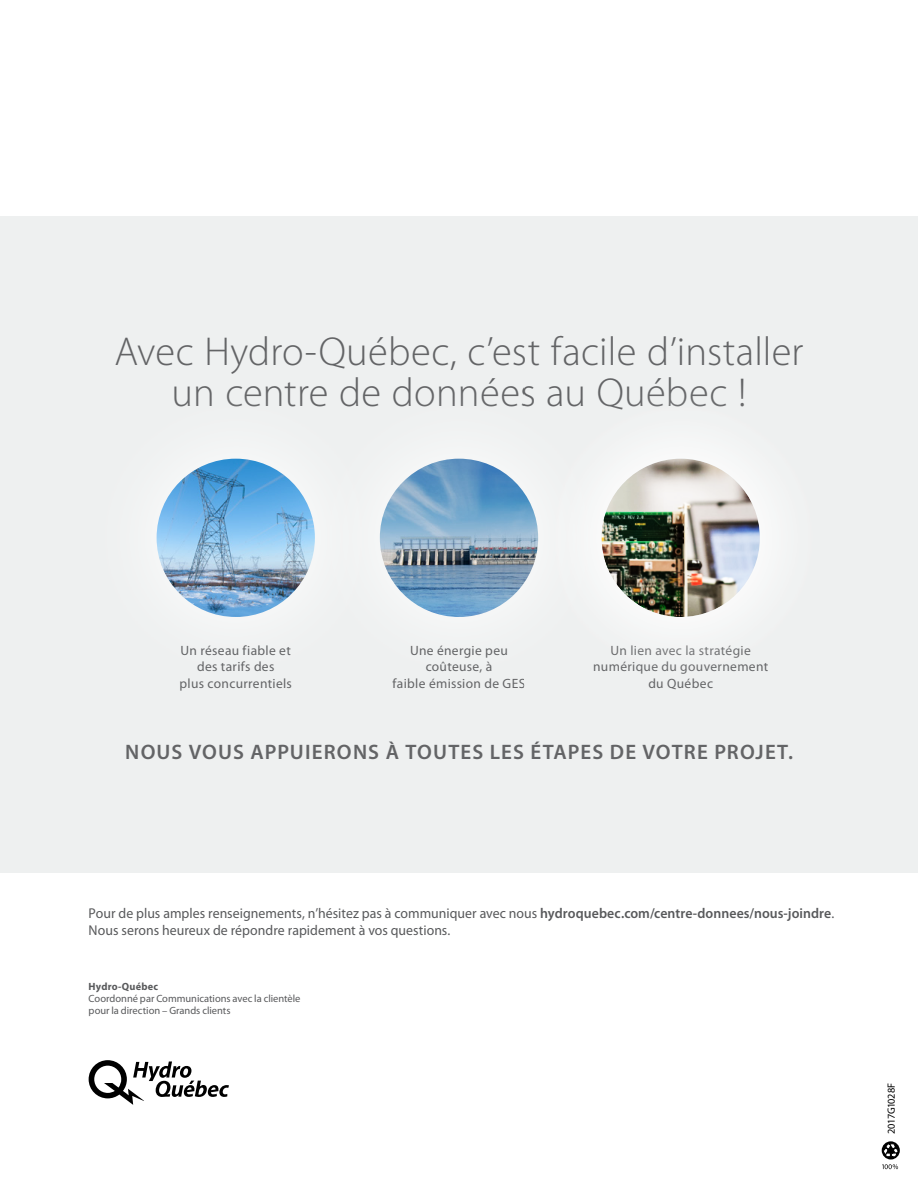
<style>
.page{position:relative;width:918px;height:1188px;background:#fff}
.page>*{position:absolute;margin:0;border:0;box-sizing:border-box;transform-origin:0 0}
.t1{font:300 40.5px/40.5px "Myriad Pro";letter-spacing:.005em;color:#636466;text-align:center}
.Titre_en_accent{font:600 21px "Myriad Pro";letter-spacing:.055em;color:#636466}
.t2{font:14.25px/17.2px "Myriad Pro";letter-spacing:.005em;color:#58595b}
.Titre_en_accent-2{font:13.5px/16.5px "Myriad Pro";letter-spacing:.025em;color:#636466;text-align:center}
.t3{font:10.5px/12px "Myriad Pro";letter-spacing:-.005em;color:#58595b}
.t4{font:10.5px "Myriad Pro";letter-spacing:-.03em;color:#000}
.s1{font-weight:600}
.s2{font-weight:700}
</style>
<div class="page">
<div style="left:0;top:216px;width:918px;height:657px;background:#eef0f0"></div>
<svg style="left:882px;top:1141px;width:18px;height:18px"></svg>
<svg style="left:882px;top:1143px;width:18px;height:26px"></svg>
<img style="left:380px;top:459px;width:158px;height:158px;border-radius:79px">
<div style="left:79px;top:381px;width:313px;height:313px;background:#eff1f1"></div>
<img style="left:157px;top:459px;width:158px;height:158px;border-radius:79px">
<div style="left:524px;top:381px;width:313px;height:313px;background:#eff1f1"></div>
<img style="left:602px;top:459px;width:158px;height:158px;border-radius:79px">
<svg style="left:89px;top:1060px;width:140px;height:45px"></svg>
<p class="t1" style="left:114px;top:332px;width:691px">Avec Hydro-Québec, c’est facile d’installer un centre de données au Québec !</p>
<p class="Titre_en_accent-2" style="left:180px;top:642px;width:114px">Un réseau fiable et des tarifs des<br>plus concurrentiels</p>
<p class="Titre_en_accent-2" style="left:393px;top:642px;width:134px">Une énergie peu coûteuse, à<br>faible émission de GES</p>
<p class="Titre_en_accent-2" style="left:593px;top:642px;width:177px">Un lien avec la stratégie numérique du gouvernement du Québec</p>
<p class="Titre_en_accent" style="left:125px;top:740px;width:669px">NOUS VOUS APPUIERONS À TOUTES LES ÉTAPES DE VOTRE PROJET.</p>
<p class="t2" style="left:89px;top:905px;width:747px">Pour de plus amples renseignements, n’hésitez pas à communiquer avec nous <span class="s1">hydroquebec.com/centre-donnees/nous-joindre</span>.<br>Nous serons heureux de répondre rapidement à vos questions.</p>
<p class="t3" style="left:89px;top:981px;width:213px"><span class="s2">Hydro-Québec<br></span>Coordonné par Communications avec la clientèle pour la direction – Grands clients</p>
<p class="t4" style="left:885px;top:1134px;width:52px;rotate:-90deg">2017G1028F</p>
</div>
